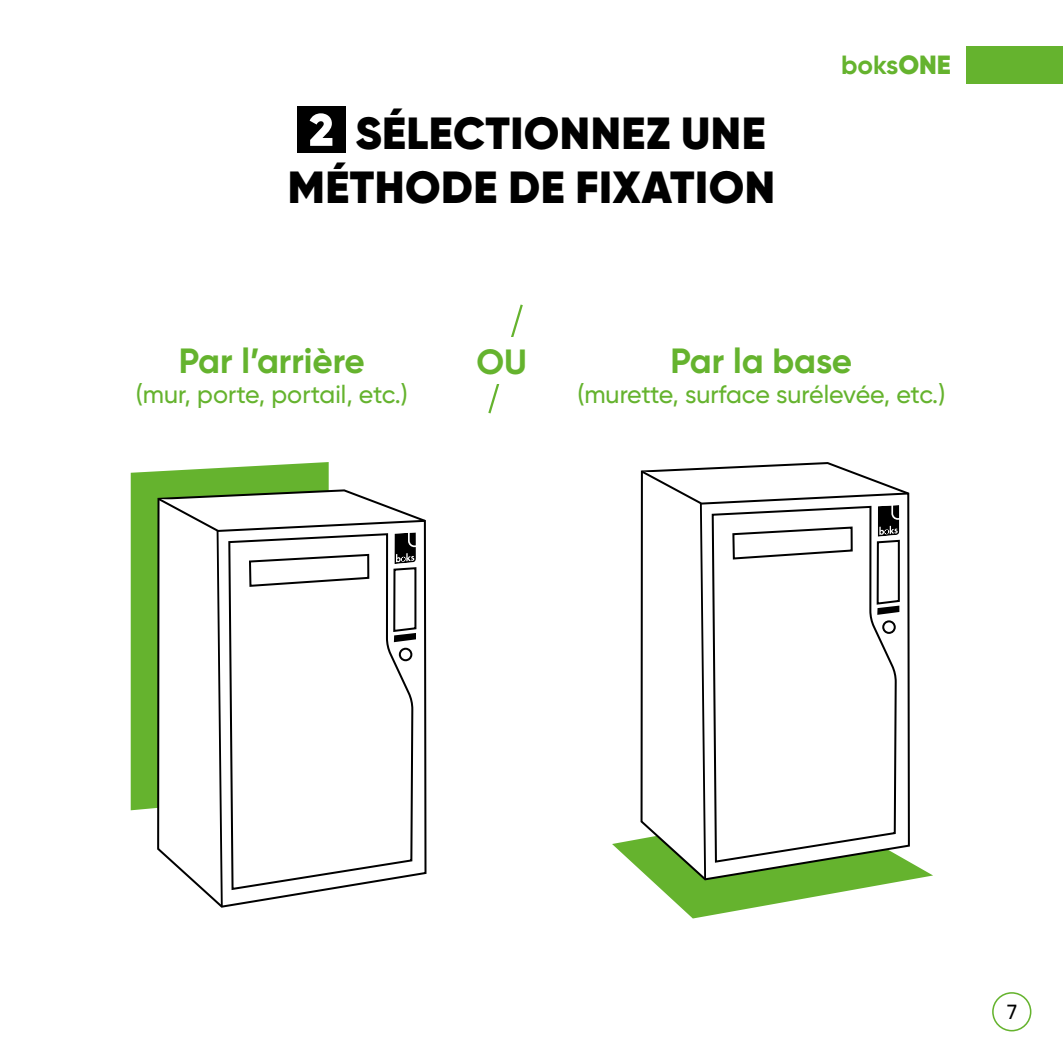
<style>
.page{position:relative;width:1063px;height:1063px;background:#fff}
.page>*{position:absolute;margin:0;border:0;box-sizing:border-box;transform-origin:0 0}
.t1{font:900 45px/54px "Gilroy";letter-spacing:.01em;color:#000;text-align:right}
.t2{font:700 35px "Gilroy";color:#65b32e}
.t3{font:700 26.25px "Gilroy";color:#65b32e}
.t4{font:500 25px "Gilroy";color:#65b32e}
.t5{font:500 20.5px "Gilroy";color:#000}
.s1{font-weight:900}
</style>
<div class="page">
<div style="left:966px;top:46px;width:97px;height:37px;background:#65b32e"></div>
<div style="left:297px;top:106px;width:48px;height:47px;background:#000"></div>
<svg style="left:310px;top:113px;width:22px;height:33px"></svg>
<svg style="left:131px;top:462px;width:198px;height:348px;background:#71b93f"></svg>
<svg style="left:488px;top:304px;width:35px;height:110px"></svg>
<div style="left:461px;top:337px;width:82px;height:47px;background:#fff"></div>
<svg style="left:156px;top:488px;width:206px;height:8px"></svg>
<svg style="left:156px;top:496px;width:271px;height:412px"></svg>
<svg style="left:612px;top:469px;width:321px;height:450px"></svg>
<div style="left:992px;top:992px;width:39px;height:39px;border:2px solid #65b32e;border-radius:50%"></div>
<h1 class="t1" style="left:288px;top:106px;width:489px">SÉLECTIONNEZ UNE<br>MÉTHODE DE FIXATION</h1>
<p class="t3" style="left:841px;top:49px;width:111px">boks<span class="s1">ONE</span></p>
<h2 class="t2" style="left:179px;top:339px;width:188px">Par l’arrière</h2>
<p class="t4" style="left:136px;top:379px;width:274px">(mur, porte, portail, etc.)</p>
<h2 class="t2" style="left:477px;top:340px;width:52px">OU</h2>
<h2 class="t2" style="left:670px;top:339px;width:183px">Par la base</h2>
<p class="t4" style="left:577px;top:379px;width:369px">(murette, surface surélevée, etc.)</p>
<p class="t5" style="left:1007px;top:999px;width:12px">7</p>
</div>
